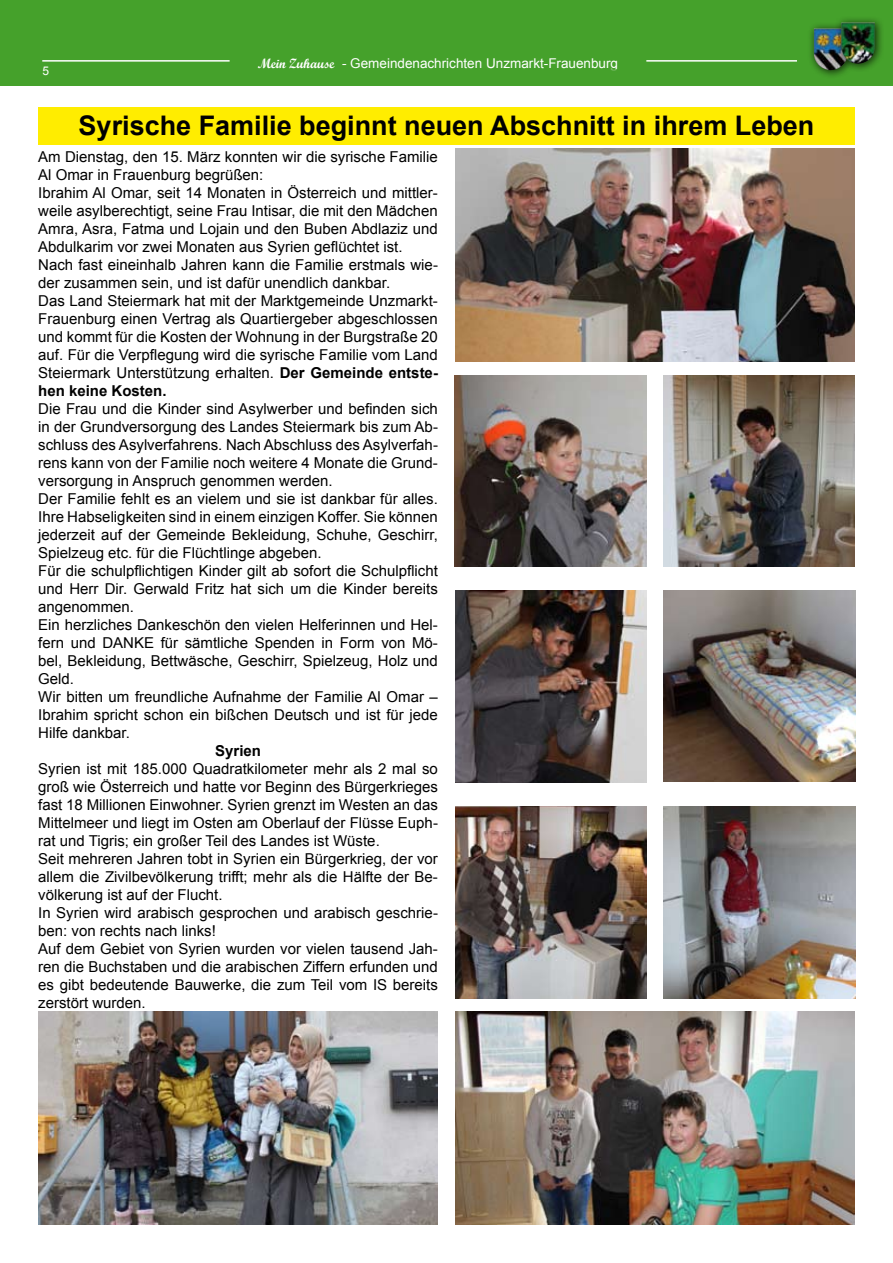
<style>
.page{position:relative;width:893px;height:1263px;background:#fff}
.page>*{position:absolute;margin:0;border:0;box-sizing:border-box;transform-origin:0 0}
.t1{font:700 27px "Arial";color:#000}
.t2{font:15px/18px "Arial";color:#000}
.t3{font:700 15px "Arial";color:#000}
.t4{font:13.5px "Arial";color:#fff}
.t5{font:12px "Arial";color:#fff}
.s1{font-family:"Script MT Bold"}
.s2{font-weight:700}
</style>
<div class="page">
<div style="left:0;top:0;width:893px;height:85px;background:#45a12b"></div>
<hr style="left:42px;top:60px;width:755px;height:2px;background:#fff">
<div style="left:230px;top:56px;width:416px;height:14px;background:#45a12b"></div>
<div style="left:807px;top:22px;width:50px;height:57px;background:#000;opacity:.75"></div>
<img style="left:814px;top:29px;width:20px;height:41px">
<div style="left:834px;top:16px;width:50px;height:56px;background:#000;opacity:.75"></div>
<img style="left:841px;top:23px;width:34px;height:41px">
<div style="left:38px;top:107px;width:817px;height:37px;background:#ffed00"></div>
<img style="left:455px;top:149px;width:400px;height:212px">
<img style="left:455px;top:1012px;width:400px;height:213px">
<img style="left:454px;top:375px;width:192px;height:191px">
<img style="left:663px;top:375px;width:192px;height:191px">
<img style="left:455px;top:807px;width:191px;height:191px">
<img style="left:664px;top:807px;width:191px;height:191px">
<img style="left:38px;top:1012px;width:400px;height:212px">
<img style="left:455px;top:591px;width:192px;height:191px">
<img style="left:664px;top:591px;width:191px;height:191px">
<p class="t5" style="left:43px;top:63px;width:8px">5</p>
<p class="t4" style="left:258px;top:54px;width:362px"><span class="s1">Mein Zuhause</span> - Gemeindenachrichten Unzmarkt-Frauenburg</p>
<h1 class="t1" style="left:79px;top:107px;width:737px">Syrische Familie beginnt neuen Abschnitt in ihrem Leben</h1>
<p class="t2" style="left:38px;top:148px;width:401px">Am Dienstag, den 15. März konnten wir die syrische Familie Al Omar in Frauenburg begrüßen:<br>Ibrahim Al Omar, seit 14 Monaten in Österreich und mittler&shy;weile asylberechtigt, seine Frau Intisar, die mit den Mädchen Amra, Asra, Fatma und Lojain und den Buben Abdlaziz und Abdulkarim vor zwei Monaten aus Syrien geflüchtet ist.<br>Nach fast eineinhalb Jahren kann die Familie erstmals wie&shy;der zusammen sein, und ist dafür unendlich dankbar.<br>Das Land Steiermark hat mit der Marktgemeinde Unzmarkt-Frauenburg einen Vertrag als Quartiergeber abgeschlossen und kommt für die Kosten der Wohnung in der Burgstraße 20 auf. Für die Verpflegung wird die syrische Familie vom Land Steiermark Unterstützung erhalten. <span class="s2">Der Gemeinde entste&shy;hen keine Kosten.</span></p>
<p class="t2" style="left:38px;top:400px;width:401px">Die Frau und die Kinder sind Asylwerber und befinden sich in der Grundversorgung des Landes Steiermark bis zum Ab&shy;schluss des Asylverfahrens. Nach Abschluss des Asylverfah&shy;rens kann von der Familie noch weitere 4 Monate die Grund&shy;versorgung in Anspruch genommen werden.<br>Der Familie fehlt es an vielem und sie ist dankbar für alles.<br>Ihre Habseligkeiten sind in einem einzigen Koffer. Sie können jederzeit auf der Gemeinde Bekleidung, Schuhe, Geschirr, Spielzeug etc. für die Flüchtlinge abgeben.<br>Für die schulpflichtigen Kinder gilt ab sofort die Schulpflicht und Herr Dir. Gerwald Fritz hat sich um die Kinder bereits angenommen.<br>Ein herzliches Dankeschön den vielen Helferinnen und Hel&shy;fern und DANKE für sämtliche Spenden in Form von Mö&shy;bel, Bekleidung, Bettwäsche, Geschirr, Spielzeug, Holz und Geld.<br>Wir bitten um freundliche Aufnahme der Familie Al Omar – Ibrahim spricht schon ein bißchen Deutsch und ist für jede Hilfe dankbar.</p>
<p class="t3" style="left:215px;top:741px;width:47px">Syrien</p>
<p class="t2" style="left:38px;top:760px;width:401px">Syrien ist mit 185.000 Quadratkilometer mehr als 2 mal so groß wie Österreich und hatte vor Beginn des Bürgerkrieges fast 18 Millionen Einwohner. Syrien grenzt im Westen an das Mittelmeer und liegt im Osten am Oberlauf der Flüsse Euph&shy;rat und Tigris; ein großer Teil des Landes ist Wüste.<br>Seit mehreren Jahren tobt in Syrien ein Bürgerkrieg, der vor allem die Zivilbevölkerung trifft; mehr als die Hälfte der Be&shy;völkerung ist auf der Flucht.<br>In Syrien wird arabisch gesprochen und arabisch geschrie&shy;ben: von rechts nach links!<br>Auf dem Gebiet von Syrien wurden vor vielen tausend Jah&shy;ren die Buchstaben und die arabischen Ziffern erfunden und es gibt bedeutende Bauwerke, die zum Teil vom IS bereits zerstört wurden.</p>
</div>
